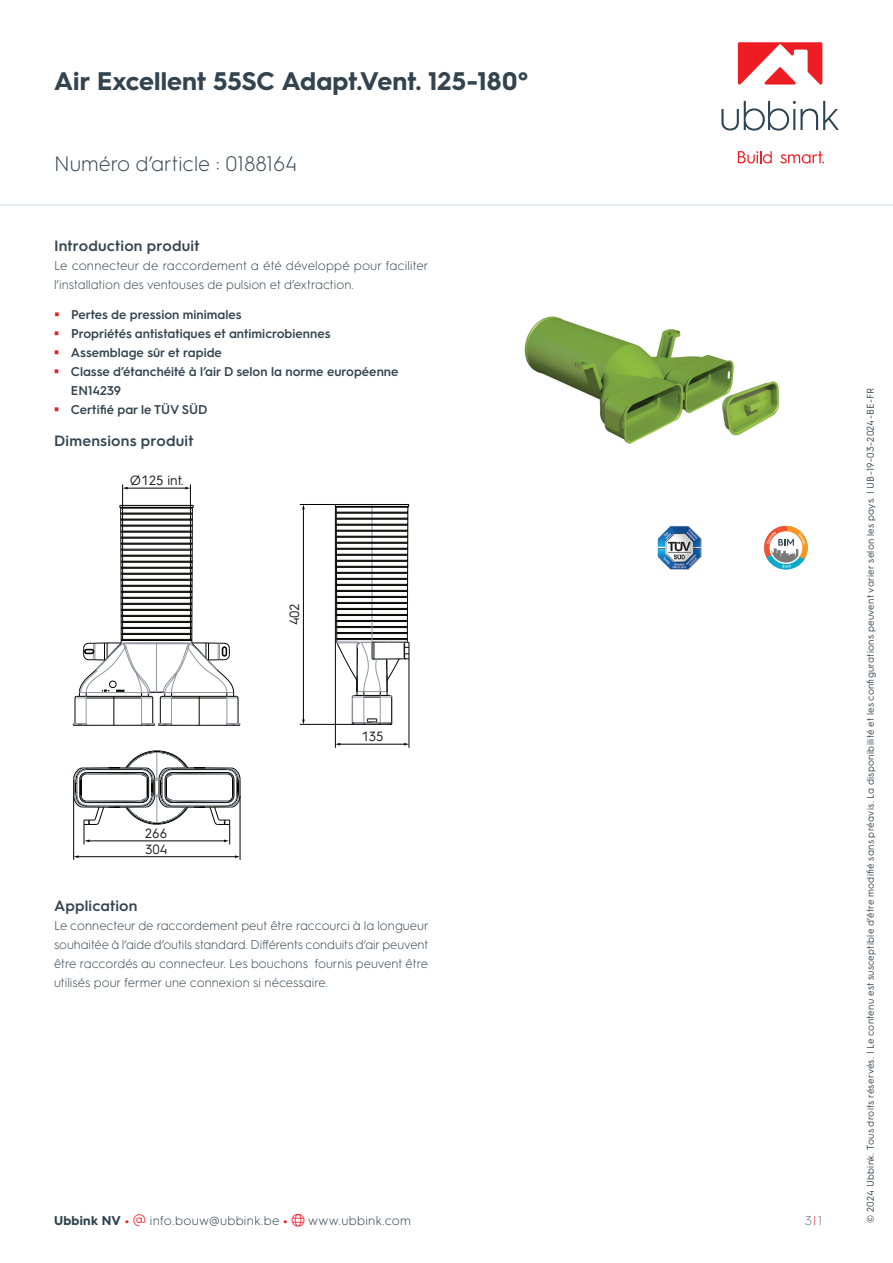
<style>
.page{position:relative;width:893px;height:1263px;background:#fff}
.page>*{position:absolute;margin:0;border:0;box-sizing:border-box;transform-origin:0 0}
.t1{font:700 25.5px "HGS3";letter-spacing:.005em;color:#33444f}
.t2{font:300 21px "HGS3";color:#33444f}
.t3{font:600 15px "HGS3";letter-spacing:.01em;color:#33444f}
.t4{font:13.5px/16.2px "HGS3";color:#211d1e}
.t5{font:300 12.75px/19.2px "HGS3";color:#33444f}
.t6{font:600 12.75px/19.2px "HGS3";color:#33444f}
.t7{font:300 12.75px "HGS3";letter-spacing:.02em;color:#2c424c}
.t8{font:300 12.75px "HGS3";color:#66737c}
.t9{font:9.75px "HGS3";letter-spacing:.025em;color:#33444f}
.s1{font-weight:700}
.s2{font-weight:700;color:#e31e25}
.s3{color:#ee1f2d}
.s4{color:#e31e25}
</style>
<div class="page">
<svg style="left:764px;top:525px;width:44px;height:45px"></svg>
<img style="left:658px;top:526px;width:43px;height:44px">
<img style="left:524px;top:316px;width:256px;height:128px">
<hr style="left:73px;top:795px;width:1px;height:65px;background:#040503">
<hr style="left:78px;top:856px;width:158px;height:1px;background:#040503">
<svg style="left:74px;top:855px;width:5px;height:3px"></svg>
<svg style="left:235px;top:855px;width:5px;height:3px"></svg>
<hr style="left:240px;top:795px;width:1px;height:65px;background:#040503">
<hr style="left:122px;top:484px;width:1px;height:156px;background:#040503">
<hr style="left:190px;top:484px;width:1px;height:156px;background:#040503">
<hr style="left:127px;top:488px;width:59px;height:1px;background:#040503">
<svg style="left:72px;top:503px;width:338px;height:341px"></svg>
<hr style="left:0;top:204px;width:893px;height:2px;background:#e1e4e6">
<svg style="left:721px;top:101px;width:118px;height:30px"></svg>
<svg style="left:738px;top:151px;width:34px;height:13px"></svg>
<svg style="left:780px;top:151px;width:44px;height:13px"></svg>
<svg style="left:738px;top:42px;width:84px;height:43px"></svg>
<h1 class="t1" style="left:54px;top:63px;width:476px">Air Excellent 55SC Adapt.Vent. 125-180°</h1>
<h2 class="t2" style="left:54px;top:150px;width:245px">Numéro d’article : 0188164</h2>
<p class="t3" style="left:54px;top:235px;width:147px">Introduction produit</p>
<p class="t5" style="left:54px;top:255px;width:376px">Le connecteur de raccordement a été développé pour faciliter l’installation des ventouses de pulsion et d’extraction.</p>
<p class="t6" style="left:71px;top:304px;width:329px">Pertes de pression minimales<br>Propriétés antistatiques et antimicrobiennes<br>Assemblage sûr et rapide<br>Classe d’étanchéité à l’air D selon la norme européenne<br>EN14239<br>Certifié par le TÜV SÜD</p>
<p class="t3" style="left:54px;top:430px;width:141px">Dimensions produit</p>
<p class="t4" style="left:130px;top:471px;width:55px">Ø125 int.</p>
<p class="t4" style="left:145px;top:824px;width:24px">266<br>304</p>
<p class="t4" style="left:286px;top:625px;width:23px;rotate:-90deg">402</p>
<p class="t4" style="left:361px;top:727px;width:24px">135</p>
<p class="t3" style="left:54px;top:895px;width:85px">Application</p>
<p class="t5" style="left:54px;top:915px;width:376px;text-align:justify">Le connecteur de raccordement peut être raccourci à la longueur souhaitée à l‘aide d‘outils standard. Différents conduits d‘air peuvent être raccordés au connecteur. Les bouchons fournis peuvent être utilisés pour fermer une connexion si nécessaire.</p>
<p class="t7" style="left:54px;top:1211px;width:359px"><span class="s1">Ubbink NV</span> <span class="s2">•</span> <span class="s3">▼</span> info.bouw@ubbink.be <span class="s2">•</span> <span class="s3">●□</span> www.ubbink.com</p>
<p class="t8" style="left:805px;top:1211px;width:19px">3<span class="s4">|</span>1</p>
<p class="t9" style="left:864px;top:1222px;width:836px;rotate:-90deg">© 2024 Ubbink. Tous droits réservés. | Le contenu est susceptible d’être modifié sans préavis. La disponibilité et les configurations peuvent varier selon les pays. | UB-19-03-2024-BE-FR</p>
</div>
